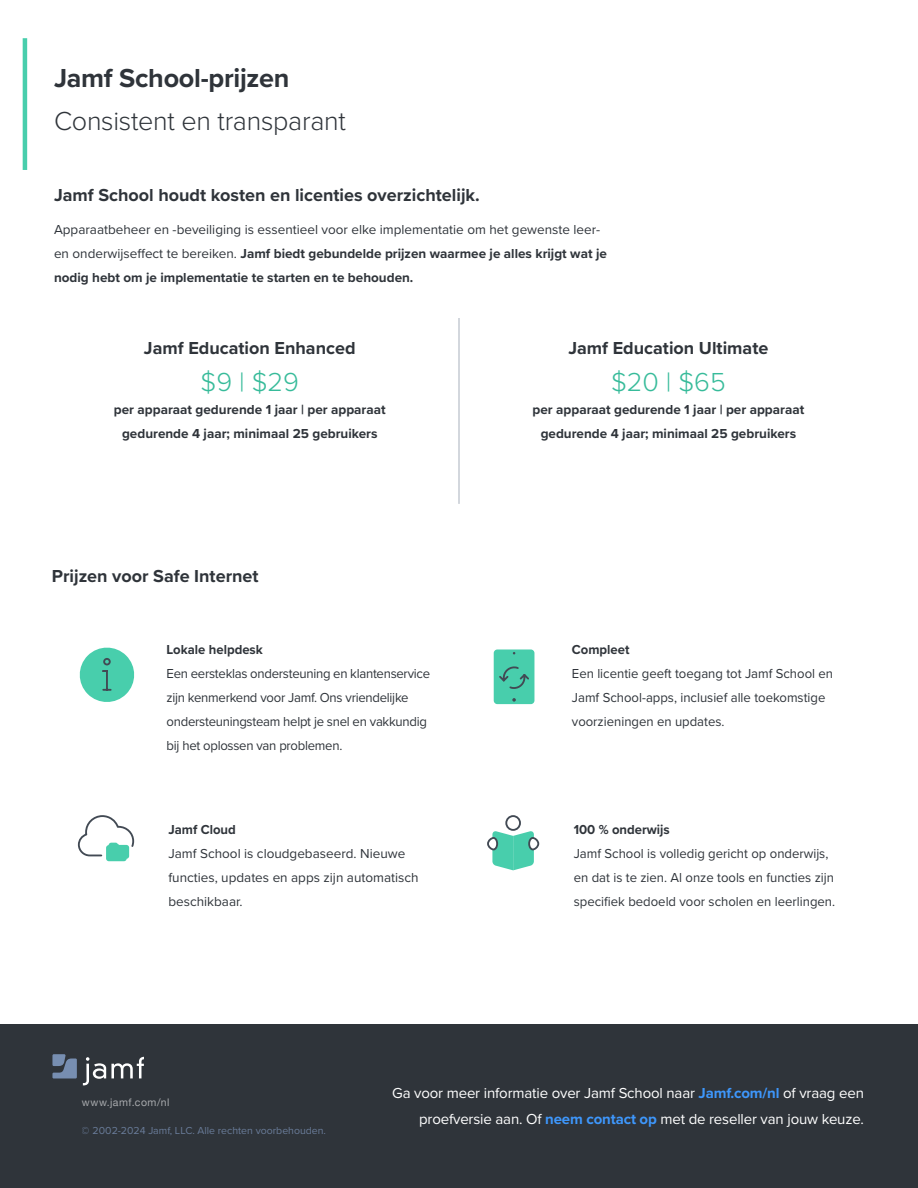
<style>
.page{position:relative;width:918px;height:1188px;background:#fff}
.page>*{position:absolute;margin:0;border:0;box-sizing:border-box;transform-origin:0 0}
.t1{font:300 27px "Proxima Nova";letter-spacing:-.01em;color:#2f343a}
.t2{font:700 27px "Proxima Nova";letter-spacing:-.01em;color:#2f343a}
.t3{font:300 27px "Proxima Nova";color:#37bb9a}
.t4{font:700 18px "Proxima Nova";color:#2f343a}
.t5{font:15px/25.5px "Proxima Nova";letter-spacing:-.01em;color:#fff;text-align:right}
.t6{font:13.5px/24px "Proxima Nova";color:#2f343a}
.t7{font:700 13.5px/24px "Proxima Nova";color:#2f343a;text-align:center}
.t8{font:13.5px/24px "Proxima Nova";letter-spacing:-.02em;color:#2f343a}
.t9{font:10.5px "Proxima Nova";color:#788eb1}
.t10{font:10.5px "Helvetica Neue";letter-spacing:.045em;color:#a7a9ac}
.s1{font-weight:700}
.s2{font-weight:700;color:#3e97fc}
</style>
<div class="page">
<hr style="left:23px;top:38px;width:4px;height:132px;background:#48ceac">
<div style="left:0;top:1025px;width:918px;height:163px;background:#2f343a"></div>
<svg style="left:83px;top:1057px;width:61px;height:28px"></svg>
<svg style="left:52px;top:1054px;width:25px;height:24px"></svg>
<svg style="left:79px;top:647px;width:56px;height:55px"></svg>
<div style="left:494px;top:649px;width:40px;height:55px;background:#48ceac;border-radius:4px"></div>
<svg style="left:512px;top:698px;width:4px;height:4px"></svg>
<svg style="left:499px;top:666px;width:30px;height:23px"></svg>
<svg style="left:77px;top:815px;width:58px;height:46px"></svg>
<svg style="left:487px;top:815px;width:53px;height:55px"></svg>
<hr style="left:459px;top:318px;width:1px;height:186px;background:#a9b1bc">
<h1 class="t2" style="left:54px;top:58px;width:237px">Jamf School-prijzen</h1>
<h1 class="t1" style="left:54px;top:101px;width:293px">Consistent en transparant</h1>
<h2 class="t4" style="left:54px;top:181px;width:427px">Jamf School houdt kosten en licenties overzichtelijk.</h2>
<p class="t6" style="left:54px;top:217px;width:554px">Apparaatbeheer en -beveiliging is essentieel voor elke implementatie om het gewenste leer&shy;en onderwijseffect te bereiken. <span class="s1">Jamf biedt gebundelde prijzen waarmee je alles krijgt wat je nodig hebt om je implementatie te starten en te behouden.</span></p>
<h2 class="t4" style="left:144px;top:334px;width:213px">Jamf Education Enhanced</h2>
<h1 class="t3" style="left:201px;top:362px;width:100px">$9 | $29</h1>
<p class="t7" style="left:114px;top:397px;width:273px">per apparaat gedurende 1 jaar | per apparaat gedurende 4 jaar; minimaal 25 gebruikers</p>
<h2 class="t4" style="left:52px;top:562px;width:208px">Prijzen voor Safe Internet</h2>
<p class="t7" style="left:167px;top:637px;width:98px">Lokale helpdesk</p>
<p class="t8" style="left:167px;top:661px;width:265px">Een eersteklas ondersteuning en klantenservice zijn kenmerkend voor Jamf. Ons vriendelijke ondersteuningsteam helpt je snel en vakkundig bij het oplossen van problemen.</p>
<p class="t7" style="left:168px;top:817px;width:69px">Jamf Cloud</p>
<p class="t6" style="left:168px;top:841px;width:252px">Jamf School is cloudgebaseerd. Nieuwe functies, updates en apps zijn automatisch beschikbaar.</p>
<h2 class="t4" style="left:568px;top:334px;width:202px">Jamf Education Ultimate</h2>
<h1 class="t3" style="left:611px;top:362px;width:116px">$20 | $65</h1>
<p class="t7" style="left:533px;top:397px;width:273px">per apparaat gedurende 1 jaar | per apparaat gedurende 4 jaar; minimaal 25 gebruikers</p>
<p class="t7" style="left:572px;top:637px;width:59px">Compleet</p>
<p class="t6" style="left:572px;top:661px;width:263px">Een licentie geeft toegang tot Jamf School en<br>Jamf School-apps, inclusief alle toekomstige voorzieningen en updates.</p>
<p class="t7" style="left:574px;top:817px;width:97px">100 % onderwijs</p>
<p class="t6" style="left:574px;top:841px;width:263px">Jamf School is volledig gericht op onderwijs, en dat is te zien. Al onze tools en functies zijn specifiek bedoeld voor scholen en leerlingen.</p>
<p class="t10" style="left:82px;top:1095px;width:89px">www.jamf.com/nl</p>
<p class="t9" style="left:82px;top:1123px;width:246px">© 2002-2024 Jamf, LLC. Alle rechten voorbehouden.</p>
<p class="t5" style="left:392px;top:1080px;width:473px">Ga voor meer informatie over Jamf School naar <span class="s2">Jamf.com/nl</span> of vraag een proefversie aan. Of <span class="s2">neem contact op</span> met de reseller van jouw keuze.</p>
</div>
